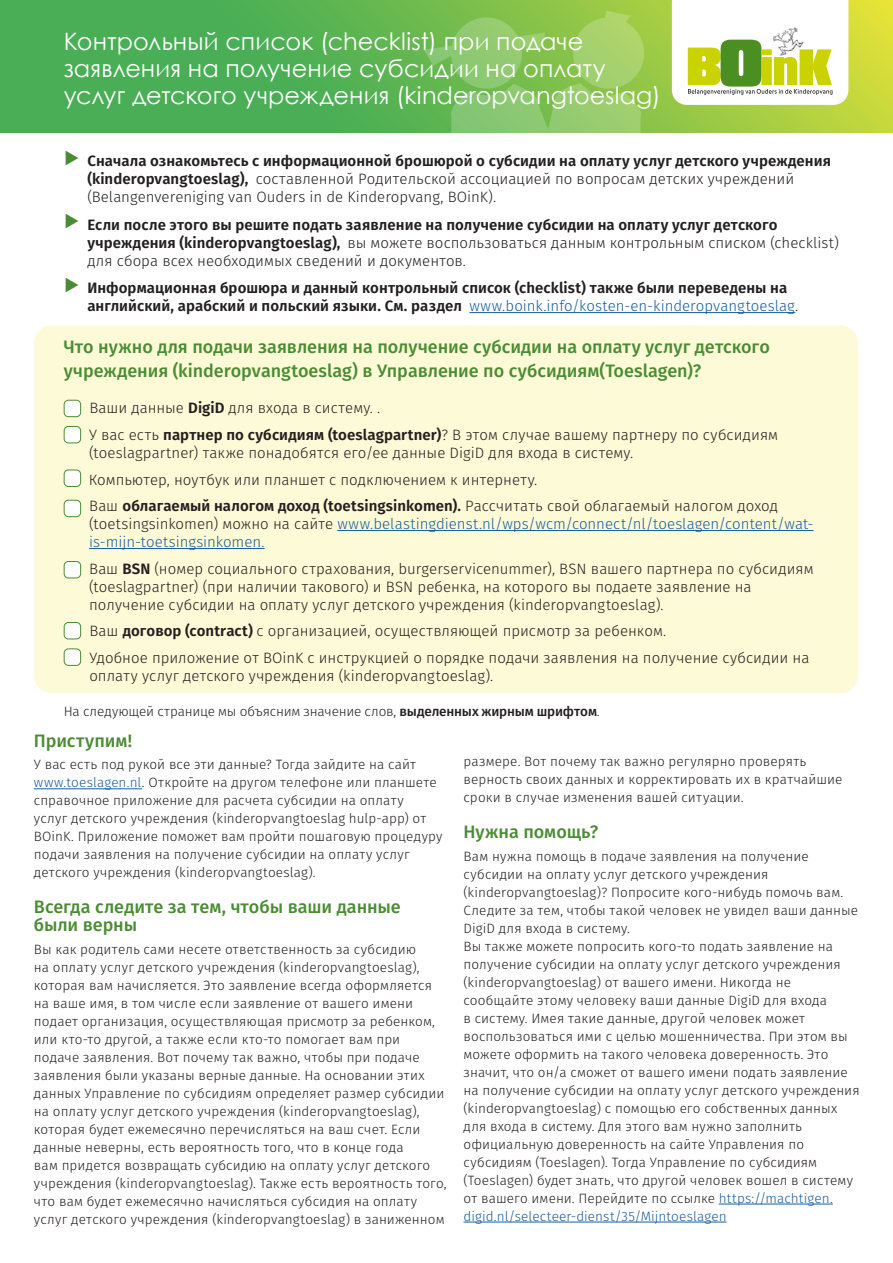
<style>
.page{position:relative;width:893px;height:1263px;background:#fff}
.page>*{position:absolute;margin:0;border:0;box-sizing:border-box;transform-origin:0 0}
.t1{font:24px/27px "Century Gothic";letter-spacing:.005em;color:#fff}
.t2{font:500 18px/24px "Fira Sans";letter-spacing:-.005em;color:#4a8c33}
.t3{font:300 15px/18px "Fira Sans";color:#231f20}
.t4{font:600 15px/18px "Fira Sans";letter-spacing:.005em;color:#231f20}
.t5{font:300 15px/18px "Fira Sans";color:#175d9e}
.t6{font:300 13.5px/18px "Fira Sans";letter-spacing:.01em;color:#231f20}
.t7{font:300 13.5px "Fira Sans";letter-spacing:-.015em;color:#231f20}
.s1{font-weight:600}
.s2{font-weight:300}
.s3{font-weight:300;color:#175d9e}
.s4{color:#231f20}
.s5{font-weight:600;color:#231f20}
.s6{font-weight:500}
.s7{color:#175d9e}
</style>
<div class="page">
<div style="left:34px;top:325px;width:824px;height:368px;background:#fdfad7;border-radius:18px"></div>
<svg style="left:0;top:0;width:893px;height:133px;background:#64b74f"></svg>
<svg style="left:672px;top:0;width:176px;height:105px"></svg>
<hr style="left:469px;top:312px;width:326px;height:1px;background:#175d9e">
<hr style="left:337px;top:530px;width:476px;height:1px;background:#175d9e">
<hr style="left:89px;top:548px;width:176px;height:1px;background:#175d9e">
<div style="left:64px;top:400px;width:17px;height:17px;background:#fff;border-radius:4px"></div>
<div style="left:64px;top:400px;width:17px;height:17px;border:1px solid #4a8c33;border-radius:4px"></div>
<div style="left:64px;top:426px;width:17px;height:17px;background:#fff;border-radius:4px"></div>
<div style="left:64px;top:426px;width:17px;height:17px;border:1px solid #4a8c33;border-radius:4px"></div>
<div style="left:64px;top:470px;width:17px;height:16px;background:#fff;border-radius:4px"></div>
<div style="left:64px;top:470px;width:17px;height:17px;border:1px solid #4a8c33;border-radius:4px"></div>
<div style="left:64px;top:500px;width:17px;height:17px;background:#fff;border-radius:4px"></div>
<div style="left:64px;top:500px;width:17px;height:17px;border:1px solid #4a8c33;border-radius:4px"></div>
<div style="left:64px;top:561px;width:17px;height:17px;background:#fff;border-radius:4px"></div>
<div style="left:64px;top:561px;width:17px;height:17px;border:1px solid #4a8c33;border-radius:4px"></div>
<div style="left:64px;top:622px;width:17px;height:17px;background:#fff;border-radius:4px"></div>
<div style="left:64px;top:622px;width:17px;height:17px;border:1px solid #4a8c33;border-radius:4px"></div>
<div style="left:64px;top:649px;width:17px;height:16px;background:#fff;border-radius:4px"></div>
<div style="left:64px;top:648px;width:17px;height:18px;border:1px solid #4a8c33;border-radius:4px"></div>
<hr style="left:34px;top:788px;width:108px;height:1px;background:#175d9e">
<hr style="left:719px;top:1204px;width:114px;height:1px;background:#175d9e">
<hr style="left:463px;top:1222px;width:263px;height:1px;background:#175d9e">
<svg style="left:424px;top:11px;width:222px;height:122px;background:#8ac661"></svg>
<p class="t1" style="left:64px;top:28px;width:598px">Контрольный список (checklist) при подаче заявления на получение субсидии на оплату услуг детского учреждения (kinderopvangtoeslag)</p>
<p class="t3" style="left:87px;top:152px;width:745px"><span class="s1">Сначала ознакомьтесь с информационной брошюрой о субсидии на оплату услуг детского учреждения (kinderopvangtoeslag),</span> составленной Родительской ассоциацией по вопросам детских учреждений (Belangenvereniging van Ouders in de Kinderopvang, BOinK).</p>
<p class="t4" style="left:87px;top:214px;width:753px">Если после этого вы решите подать заявление на получение субсидии на оплату услуг детского учреждения (kinderopvangtoeslag), <span class="s2">вы можете воспользоваться данным контрольным списком (checklist) для сбора всех необходимых сведений и документов.</span></p>
<p class="t4" style="left:87px;top:278px;width:712px">Информационная брошюра и данный контрольный список (checklist) также были переведены на английский, арабский и польский языки. См. раздел <span class="s3">www.boink.info/kosten-en-kinderopvangtoeslag</span><span class="s2">.</span></p>
<p class="t2" style="left:64px;top:334px;width:708px">Что нужно для подачи заявления на получение субсидии на оплату услуг детского учреждения (kinderopvangtoeslag) в Управление по субсидиям(Toeslagen)?</p>
<p class="t3" style="left:89px;top:399px;width:292px">Ваши данные <span class="s1">DigiD</span> для входа в систему. .</p>
<p class="t3" style="left:89px;top:426px;width:690px">У вас есть <span class="s1">партнер по субсидиям (toeslagpartner)</span>? В этом случае вашему партнеру по субсидиям (toeslagpartner) также понадобятся его/ее данные DigiD для входа в систему.</p>
<p class="t3" style="left:89px;top:470px;width:450px">Компьютер, ноутбук или планшет с подключением к интернету.</p>
<p class="t5" style="left:89px;top:497px;width:726px"><span class="s4">Ваш</span> <span class="s5">облагаемый налогом доход (toetsingsinkomen).</span> <span class="s4">Рассчитать свой облагаемый налогом доход (toetsingsinkomen) можно на сайте</span> www.belastingdienst.nl/wps/wcm/connect/nl/toeslagen/content/wat&shy;is-mijn-toetsingsinkomen.</p>
<p class="t3" style="left:89px;top:559px;width:726px">Ваш <span class="s1">BSN</span> (номер социального страхования, burgerservicenummer), BSN вашего партнера по субсидиям (toeslagpartner) (при наличии такового) и BSN ребенка, на которого вы подаете заявление на получение субсидии на оплату услуг детского учреждения (kinderopvangtoeslag).</p>
<p class="t3" style="left:89px;top:622px;width:578px">Ваш <span class="s1">договор (contract)</span> с организацией, осуществляющей присмотр за ребенком.</p>
<p class="t3" style="left:89px;top:648px;width:721px">Удобное приложение от BOinK с инструкцией о порядке подачи заявления на получение субсидии на оплату услуг детского учреждения (kinderopvangtoeslag).</p>
<p class="t7" style="left:64px;top:702px;width:537px">На следующей странице мы объясним значение слов, <span class="s6">выделенных жирным шрифтом</span>.</p>
<p class="t2" style="left:34px;top:728px;width:100px">Приступим!</p>
<p class="t6" style="left:34px;top:756px;width:410px">У вас есть под рукой все эти данные? Тогда зайдите на сайт <span class="s7">www.toeslagen.nl</span>. Откройте на другом телефоне или планшете справочное приложение для расчета субсидии на оплату<br>услуг детского учреждения (kinderopvangtoeslag hulp-app) от BOinK. Приложение поможет вам пройти пошаговую процедуру подачи заявления на получение субсидии на оплату услуг детского учреждения (kinderopvangtoeslag).</p>
<p class="t2" style="left:34px;top:897px;width:368px;line-height:18px">Всегда следите за тем, чтобы ваши данные были верны</p>
<p class="t6" style="left:34px;top:940px;width:414px">Вы как родитель сами несете ответственность за субсидию<br>на оплату услуг детского учреждения (kinderopvangtoeslag), которая вам начисляется. Это заявление всегда оформляется на ваше имя, в том числе если заявление от вашего имени подает организация, осуществляющая присмотр за ребенком, или кто-то другой, а также если кто-то помогает вам при подаче заявления. Вот почему так важно, чтобы при подаче заявления были указаны верные данные. На основании этих данных Управление по субсидиям определяет размер субсидии на оплату услуг детского учреждения (kinderopvangtoeslag), которая будет ежемесячно перечисляться на ваш счет. Если данные неверны, есть вероятность того, что в конце года<br>вам придется возвращать субсидию на оплату услуг детского учреждения (kinderopvangtoeslag). Также есть вероятность того, что вам будет ежемесячно начисляться субсидия на оплату услуг детского учреждения (kinderopvangtoeslag) в заниженном</p>
<p class="t6" style="left:463px;top:753px;width:380px">размере. Вот почему так важно регулярно проверять верность своих данных и корректировать их в кратчайшие сроки в случае изменения вашей ситуации.</p>
<p class="t2" style="left:463px;top:819px;width:136px">Нужна помощь?</p>
<p class="t6" style="left:463px;top:847px;width:396px">Вам нужна помощь в подаче заявления на получение субсидии на оплату услуг детского учреждения (kinderopvangtoeslag)? Попросите кого-нибудь помочь вам.<br>Следите за тем, чтобы такой человек не увидел ваши данные DigiD для входа в систему.</p>
<p class="t6" style="left:463px;top:937px;width:398px">Вы также можете попросить кого-то подать заявление на получение субсидии на оплату услуг детского учреждения (kinderopvangtoeslag) от вашего имени. Никогда не сообщайте этому человеку ваши данные DigiD для входа<br>в систему. Имея такие данные, другой человек может воспользоваться ими с целью мошенничества. При этом вы можете оформить на такого человека доверенность. Это значит, что он/а сможет от вашего имени подать заявление на получение субсидии на оплату услуг детского учреждения (kinderopvangtoeslag) с помощью его собственных данных для входа в систему. Для этого вам нужно заполнить официальную доверенность на сайте Управления по субсидиям (Toeslagen). Тогда Управление по субсидиям (Toeslagen) будет знать, что другой человек вошел в систему от вашего имени. Перейдите по ссылке <span class="s7">https://machtigen. digid.nl/selecteer-dienst/35/Mijntoeslagen</span></p>
</div>
